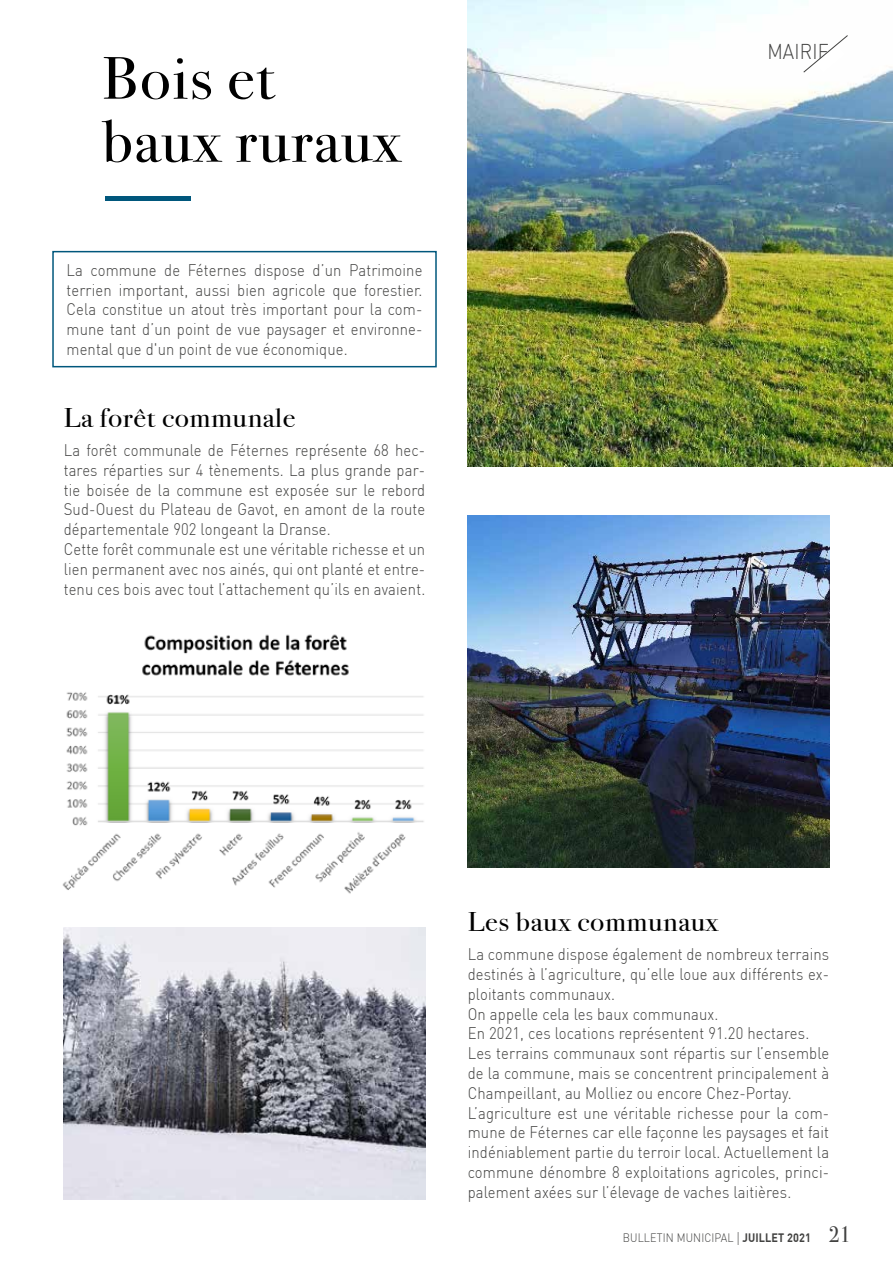
<style>
.page{position:relative;width:893px;height:1263px;background:#fff}
.page>*{position:absolute;margin:0;border:0;box-sizing:border-box;transform-origin:0 0}
.t1{font:60px/63px "Bodoni Svty Two ITCTT";letter-spacing:.02em;color:#000;scale:1.07 1}
.t2{font:27px "Bodoni Svty Two ITCTT";letter-spacing:.02em;color:#000;scale:1.1 1}
.t3{font:300 21px "DIN Pro";letter-spacing:.01em;color:#424241;scale:.9 1}
.t4{font:300 16.5px/19.8px "DIN Pro";letter-spacing:.01em;color:#424241;scale:.9 1}
.t5{font:300 12px "DIN Pro";letter-spacing:.01em;color:#424241;scale:.9 1}
.s1{font-size:18px}
.s2{font-weight:700}
.s3{font-family:"Bodoni Svty Two ITCTT";font-weight:400;font-size:22.5px}
</style>
<div class="page">
<img style="left:468px;top:0;width:425px;height:466px">
<svg style="left:803px;top:34px;width:46px;height:39px"></svg>
<div style="left:105px;top:196px;width:85px;height:5px;background:#00577c"></div>
<img style="left:468px;top:515px;width:361px;height:353px">
<img style="left:64px;top:928px;width:361px;height:271px">
<div style="left:52px;top:251px;width:385px;height:116px;border:2px solid #00577c"></div>
<img style="left:62px;top:634px;width:362px;height:260px">
<h1 class="t1" style="left:102px;top:41px;width:280px">Bois et baux ruraux</h1>
<p class="t4" style="left:67px;top:260px;width:397px;text-align:justify">La commune de Féternes dispose d’un Patrimoine terrien important, aussi bien agricole que forestier.<br>Cela constitue un atout très important pour la com&shy;mune tant d’un point de vue paysager et environne&shy;mental que d'un point de vue économique.</p>
<h2 class="t2" style="left:64px;top:396px;width:212px">La forêt communale</h2>
<p class="t4" style="left:64px;top:440px;width:403px">La forêt communale de Féternes représente 68 hec&shy;tares réparties sur 4 tènements. La plus grande par&shy;tie boisée de la commune est exposée sur le rebord Sud-Ouest du Plateau de Gavot, en amont de la route départementale 902 longeant la Dranse.<br>Cette forêt communale est une véritable richesse et un lien permanent avec nos ainés, qui ont planté et entre&shy;tenu ces bois avec tout l’attachement qu’ils en avaient.</p>
<p class="t3" style="left:767px;top:38px;width:70px">MAIRIE</p>
<h2 class="t2" style="left:468px;top:900px;width:229px">Les baux communaux</h2>
<p class="t4" style="left:468px;top:944px;width:403px">La commune dispose également de nombreux terrains destinés à l’agriculture, qu’elle loue aux différents ex&shy;ploitants communaux.<br>On appelle cela les baux communaux.<br>En 2021, ces locations représentent 91.20 hectares.<br>Les terrains communaux sont répartis sur l’ensemble de la commune, mais se concentrent principalement à Champeillant, au Molliez ou encore Chez-Portay.<br>L’agriculture est une véritable richesse pour la com&shy;mune de Féternes car elle façonne les paysages et fait indéniablement partie du terroir local. Actuellement la commune dénombre 8 exploitations agricoles, princi&shy;palement axées sur l’élevage de vaches laitières.</p>
<p class="t5" style="left:623px;top:1230px;width:254px">BULLETIN MUNICIPAL <span class="s1">I</span> <span class="s2">JUILLET 2021</span> <span class="s3">21</span></p>
</div>
